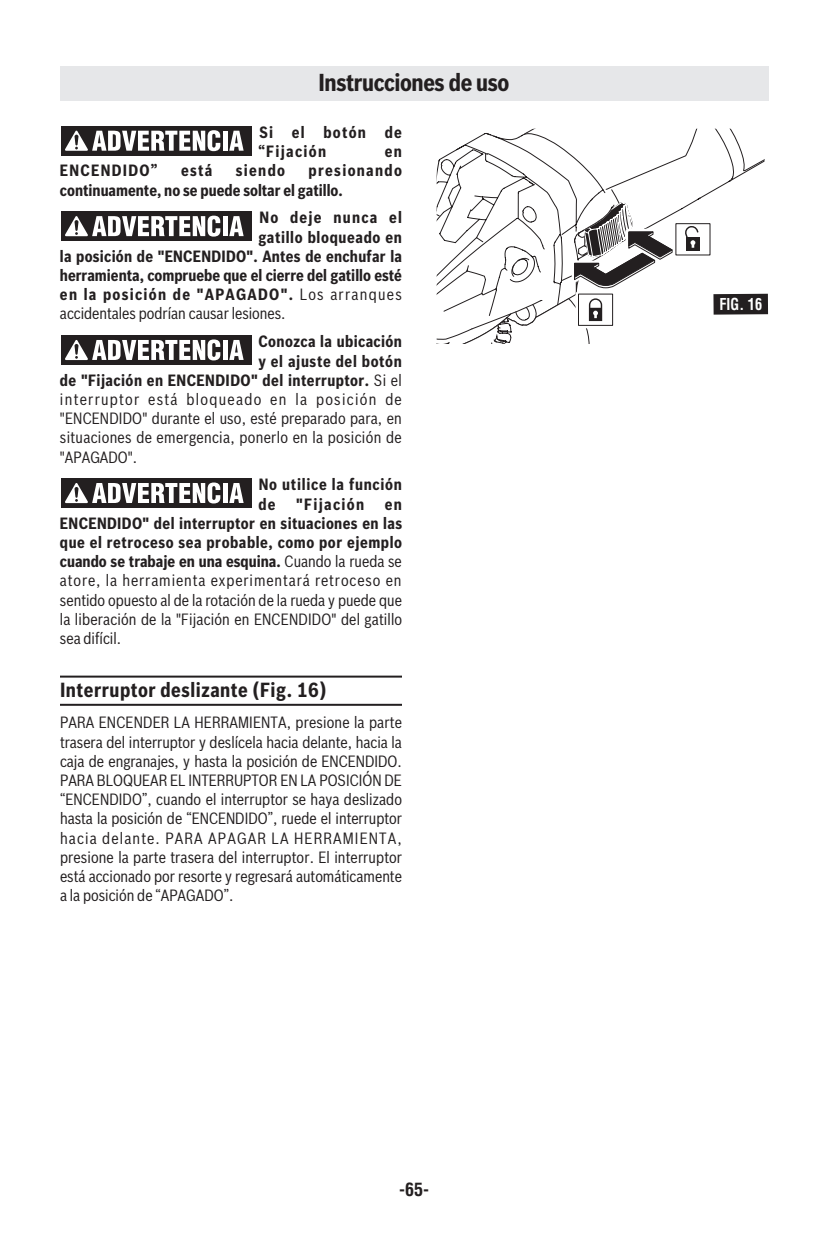
<style>
.page{position:relative;width:828px;height:1260px;background:#fff}
.page>*{position:absolute;margin:0;border:0;box-sizing:border-box;transform-origin:0 0}
.t1{font:700 24px "Bosch Sans Cond";letter-spacing:-.015em;color:#231f20}
.t2{font:700 20px "Bosch Sans Cond";letter-spacing:.025em;color:#231f20}
.t3{font:700 condensed 18px "Helvetica";color:#231f20}
.t4{font:16px/19.2px "Bosch Sans Cond";letter-spacing:.01em;color:#231f20;text-align:justify}
.t5{font:700 16px "Bosch Sans Cond";letter-spacing:.025em;color:#231f20}
.t6{font:700 16px/19.2px "Bosch Sans Cond";color:#231f20}
.t7{font:700 16px/19.2px "Bosch Sans Cond";letter-spacing:.08em;color:#231f20}
.t8{font:16px "Bosch Sans Cond";letter-spacing:.08em;color:#231f20}
.t9{font:700 16px/19.2px "Bosch Sans Cond";letter-spacing:.045em;color:#231f20}
.t10{font:700 condensed 16px "Helvetica";color:#fff;scale:.9 1}
.s1{font-weight:400}
.s2{font-weight:700}
</style>
<div class="page">
<hr style="left:60px;top:676px;width:342px;height:2px;background:#231f20">
<hr style="left:60px;top:704px;width:342px;height:2px;background:#231f20">
<div style="left:61px;top:126px;width:190px;height:30px;background:#231f20"></div>
<div style="left:223px;top:131px;width:5px;height:20px;background:#fff"></div>
<svg style="left:229px;top:131px;width:15px;height:20px"></svg>
<svg style="left:65px;top:130px;width:155px;height:21px"></svg>
<div style="left:61px;top:212px;width:190px;height:29px;background:#231f20"></div>
<div style="left:223px;top:216px;width:5px;height:20px;background:#fff"></div>
<svg style="left:229px;top:216px;width:15px;height:20px"></svg>
<svg style="left:65px;top:216px;width:155px;height:21px"></svg>
<div style="left:61px;top:336px;width:190px;height:29px;background:#231f20"></div>
<div style="left:223px;top:340px;width:5px;height:20px;background:#fff"></div>
<svg style="left:229px;top:340px;width:15px;height:20px"></svg>
<svg style="left:65px;top:339px;width:155px;height:21px"></svg>
<div style="left:61px;top:479px;width:190px;height:29px;background:#231f20"></div>
<div style="left:223px;top:483px;width:5px;height:20px;background:#fff"></div>
<svg style="left:229px;top:483px;width:15px;height:20px"></svg>
<svg style="left:65px;top:483px;width:155px;height:20px"></svg>
<svg style="left:436px;top:128px;width:332px;height:166px"></svg>
<svg style="left:436px;top:200px;width:239px;height:143px"></svg>
<div style="left:676px;top:224px;width:34px;height:31px;background:#fff"></div>
<div style="left:673px;top:221px;width:40px;height:37px;border:6px solid #fff"></div>
<div style="left:686px;top:237px;width:14px;height:14px;background:#231f20"></div>
<svg style="left:684px;top:225px;width:15px;height:23px"></svg>
<div style="left:60px;top:66px;width:708px;height:34px;background:#e6e7e9"></div>
<div style="left:713px;top:294px;width:55px;height:21px;background:#231f20"></div>
<h1 class="t1" style="left:319px;top:69px;width:192px">Instrucciones de uso</h1>
<p class="t7" style="left:258px;top:123px;width:145px">Si el botón de “Fijación</p>
<p class="t5" style="left:385px;top:142px;width:19px">en</p>
<p class="t7" style="left:60px;top:161px;width:99px">ENCENDIDO”</p>
<p class="t5" style="left:181px;top:162px;width:33px">está</p>
<p class="t5" style="left:236px;top:162px;width:51px">siendo</p>
<p class="t6" style="left:60px;top:161px;width:343px;text-indent:249px">presionando continuamente, no se puede soltar el gatillo.</p>
<p class="t7" style="left:259px;top:208px;width:144px">No deje nunca el</p>
<p class="t5" style="left:258px;top:228px;width:145px">gatillo bloqueado en</p>
<p class="t5" style="left:60px;top:247px;width:344px">la posición de "ENCENDIDO". Antes de enchufar la</p>
<p class="t6" style="left:60px;top:266px;width:344px">herramienta, compruebe que el cierre del gatillo esté</p>
<p class="t7" style="left:60px;top:285px;width:343px">en la posición de "APAGADO". <span class="s1">Los arranques</span></p>
<p class="t4" style="left:60px;top:304px;width:227px">accidentales podrían causar lesiones.</p>
<p class="t5" style="left:259px;top:332px;width:145px">Conozca la ubicación</p>
<p class="t5" style="left:258px;top:352px;width:145px">y el ajuste del botón</p>
<p class="t5" style="left:60px;top:371px;width:344px">de "Fijación en ENCENDIDO" del interruptor. <span class="s1">Si el</span></p>
<p class="t8" style="left:60px;top:390px;width:343px">interruptor está bloqueado en la posición de</p>
<p class="t4" style="left:60px;top:409px;width:343px">"ENCENDIDO" durante el uso, esté preparado para, en</p>
<p class="t4" style="left:60px;top:428px;width:343px">situaciones de emergencia, ponerlo en la posición de</p>
<p class="t4" style="left:60px;top:447px;width:79px">"APAGADO".</p>
<p class="t9" style="left:258px;top:475px;width:145px">No utilice la función de</p>
<p class="t7" style="left:296px;top:494px;width:69px">"Fijación</p>
<p class="t4" style="left:60px;top:494px;width:344px;text-indent:325px"><span class="s2">en ENCENDIDO" del interruptor en situaciones en las que el retroceso sea probable, como por ejemplo cuando se trabaje en una esquina.</span> Cuando la rueda se atore, la herramienta experimentará retroceso en sentido opuesto al de la rotación de la rueda y puede que la liberación de la "Fijación en ENCENDIDO" del gatillo sea difícil.</p>
<p class="t2" style="left:60px;top:678px;width:268px">Interruptor deslizante (Fig. 16)</p>
<p class="t4" style="left:60px;top:713px;width:344px">PARA ENCENDER LA HERRAMIENTA, presione la parte trasera del interruptor y deslícela hacia delante, hacia la caja de engranajes, y hasta la posición de ENCENDIDO.<br>PARA BLOQUEAR EL INTERRUPTOR EN LA POSICIÓN DE “ENCENDIDO”, cuando el interruptor se haya deslizado hasta la posición de “ENCENDIDO”, ruede el interruptor hacia delante. PARA APAGAR LA HERRAMIENTA, presione la parte trasera del interruptor. El interruptor está accionado por resorte y regresará automáticamente a la posición de “APAGADO”.</p>
<p class="t3" style="left:399px;top:1179px;width:31px">-65-</p>
<p class="t10" style="left:719px;top:295px;width:49px">FIG. 16</p>
</div>
